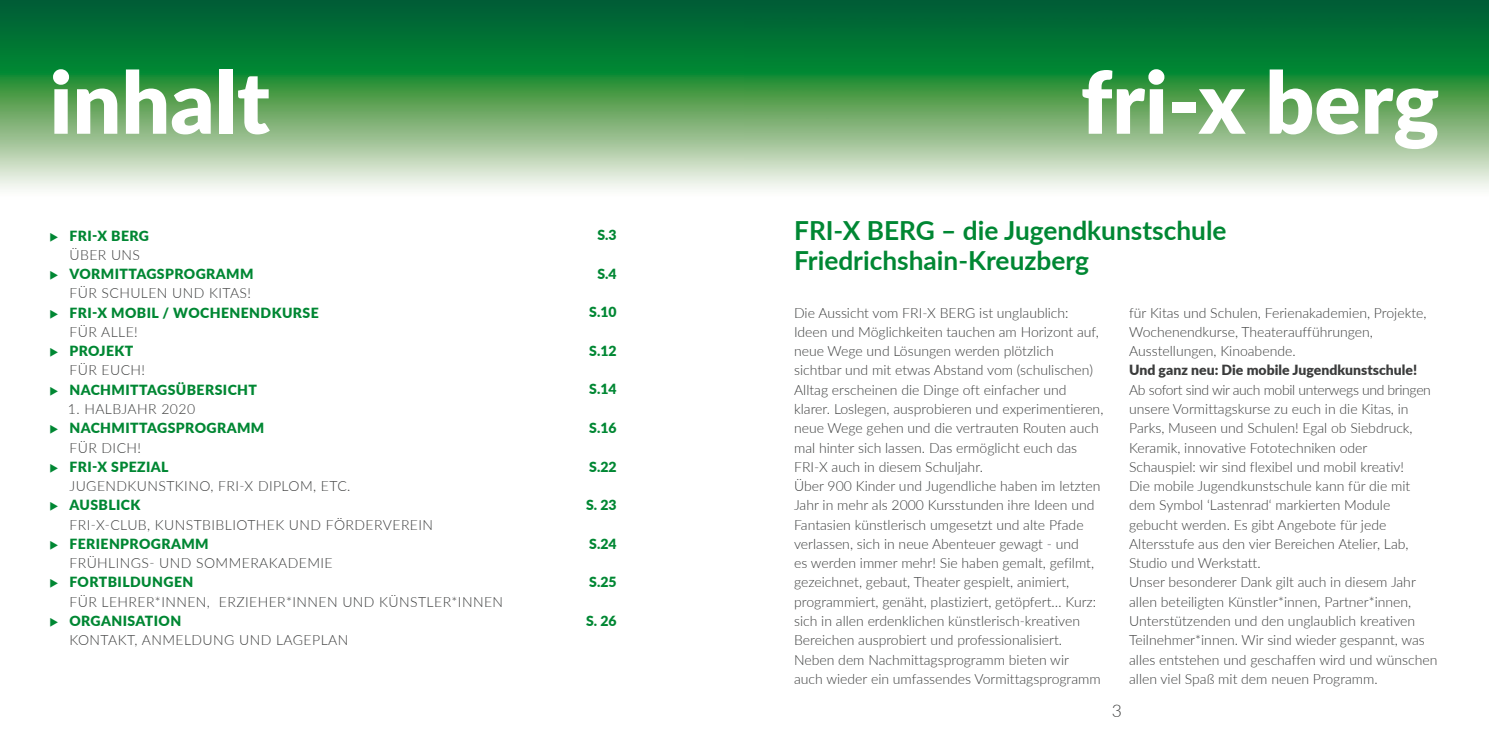
<style>
.page{position:relative;width:1489px;height:745px;background:#fff}
.page>*{position:absolute;margin:0;border:0;box-sizing:border-box;transform-origin:0 0}
.t1{font:900 85.75px "Lato";color:#fff}
.t2{font:700 26.25px/29.8px "Lato";color:#008733}
.t3{font:300 17.5px "Lato";color:#3b3c3c}
.t4{font:300 14px/19.2px "Lato";color:#3b3c3c}
.t5{font:300 14px/19.2px "Lato";letter-spacing:.03em;color:#3b3c3c}
.t6{font:900 14px/19.2px "Lato";letter-spacing:.03em;color:#008733}
.t7{font:900 14px "Lato";color:#3b3c3c}
.s1{font-weight:300;color:#3b3c3c}
.s2{color:#008733}
.s3{font-weight:900;color:#008733}
</style>
<div class="page">
<img style="left:0;top:0;width:1488px;height:189px">
<h1 class="t1" style="left:50px;top:56px;width:222px">inhalt</h1>
<h1 class="t1" style="left:1080px;top:56px;width:360px">fri-x berg</h1>
<p class="t6" style="left:69px;top:225px;width:81px;text-indent:-20px">◆ FRI-X BERG<br><span class="s1">ÜBER UNS</span></p>
<p class="t5" style="left:50px;top:264px;width:205px;text-align:right"><span class="s2">◆</span> <span class="s3">VORMITTAGSPROGRAMM<br></span>FÜR SCHULEN UND KITAS!</p>
<p class="t6" style="left:69px;top:302px;width:251px;text-indent:-20px">◆ FRI-X MOBIL / WOCHENENDKURSE<br><span class="s1">FÜR ALLE!</span></p>
<p class="t4" style="left:69px;top:341px;width:77px;text-indent:-20px"><span class="s2">◆</span> <span class="s3">PROJEKT<br></span>FÜR EUCH!</p>
<p class="t6" style="left:50px;top:379px;width:209px">◆ NACHMITTAGSÜBERSICHT</p>
<p class="t5" style="left:68px;top:399px;width:129px">1. HALBJAHR 2020</p>
<p class="t6" style="left:69px;top:417px;width:196px;text-indent:-20px">◆ NACHMITTAGSPROGRAMM<br><span class="s1">FÜR DICH!</span></p>
<p class="t5" style="left:69px;top:456px;width:282px;text-indent:-20px"><span class="s2">◆</span> <span class="s3">FRI-X SPEZIAL<br></span>JUGENDKUNSTKINO, FRI-X DIPLOM, ETC.</p>
<p class="t5" style="left:69px;top:495px;width:365px;text-indent:-20px"><span class="s2">◆</span> <span class="s3">AUSBLICK<br></span>FRI-X-CLUB, KUNSTBIBLIOTHEK UND FÖRDERVEREIN</p>
<p class="t5" style="left:69px;top:533px;width:265px;text-indent:-20px"><span class="s2">◆</span> <span class="s3">FERIENPROGRAMM<br></span>FRÜHLINGS- UND SOMMERAKADEMIE</p>
<p class="t5" style="left:69px;top:572px;width:435px;text-indent:-20px"><span class="s2">◆</span> <span class="s3">FORTBILDUNGEN<br></span>FÜR LEHRER*INNEN, ERZIEHER*INNEN UND KÜNSTLER*INNEN</p>
<p class="t5" style="left:69px;top:611px;width:280px;text-indent:-20px"><span class="s2">◆</span> <span class="s3">ORGANISATION<br></span>KONTAKT, ANMELDUNG UND LAGEPLAN</p>
<p class="t6" style="left:597px;top:225px;width:21px">S.3</p>
<p class="t6" style="left:597px;top:264px;width:21px">S.4</p>
<p class="t6" style="left:589px;top:302px;width:29px">S.10</p>
<p class="t6" style="left:589px;top:341px;width:29px">S.12</p>
<p class="t6" style="left:589px;top:379px;width:29px">S.14</p>
<p class="t6" style="left:589px;top:418px;width:29px">S.16</p>
<p class="t6" style="left:589px;top:456px;width:29px">S.22</p>
<p class="t6" style="left:586px;top:495px;width:32px">S. 23</p>
<p class="t6" style="left:589px;top:533px;width:29px">S.24</p>
<p class="t6" style="left:589px;top:572px;width:29px">S.25</p>
<p class="t6" style="left:586px;top:610px;width:32px">S. 26</p>
<h2 class="t2" style="left:794px;top:217px;width:434px">FRI-X BERG – die Jugendkunstschule<br>Friedrichshain-Kreuzberg</h2>
<p class="t4" style="left:794px;top:303px;width:311px">Die Aussicht vom FRI-X BERG ist unglaublich:<br>Ideen und Möglichkeiten tauchen am Horizont auf, neue Wege und Lösungen werden plötzlich sichtbar und mit etwas Abstand vom (schulischen)<br>Alltag erscheinen die Dinge oft einfacher und klarer. Loslegen, ausprobieren und experimentieren, neue Wege gehen und die vertrauten Routen auch mal hinter sich lassen. Das ermöglicht euch das FRI-X auch in diesem Schuljahr.<br>Über 900 Kinder und Jugendliche haben im letzten Jahr in mehr als 2000 Kursstunden ihre Ideen und Fantasien künstlerisch umgesetzt und alte Pfade verlassen, sich in neue Abenteuer gewagt - und<br>es werden immer mehr! Sie haben gemalt, gefilmt, gezeichnet, gebaut, Theater gespielt, animiert, programmiert, genäht, plastiziert, getöpfert… Kurz: sich in allen erdenklichen künstlerisch-kreativen Bereichen ausprobiert und professionalisiert.<br>Neben dem Nachmittagsprogramm bieten wir<br>auch wieder ein umfassendes Vormittagsprogramm</p>
<p class="t4" style="left:1129px;top:303px;width:299px">für Kitas und Schulen, Ferienakademien, Projekte,<br>Wochenendkurse, Theateraufführungen,<br>Ausstellungen, Kinoabende.</p>
<p class="t7" style="left:1129px;top:362px;width:289px">Und ganz neu: Die mobile Jugendkunstschule!</p>
<p class="t4" style="left:1129px;top:380px;width:310px">Ab sofort sind wir auch mobil unterwegs und bringen unsere Vormittagskurse zu euch in die Kitas, in Parks, Museen und Schulen! Egal ob Siebdruck, Keramik, innovative Fototechniken oder Schauspiel: wir sind flexibel und mobil kreativ!<br>Die mobile Jugendkunstschule kann für die mit dem Symbol ‘Lastenrad‘ markierten Module gebucht werden. Es gibt Angebote für jede Altersstufe aus den vier Bereichen Atelier, Lab, Studio und Werkstatt.<br>Unser besonderer Dank gilt auch in diesem Jahr allen beteiligten Künstler*innen, Partner*innen, Unterstützenden und den unglaublich kreativen Teilnehmer*innen. Wir sind wieder gespannt, was alles entstehen und geschaffen wird und wünschen allen viel Spaß mit dem neuen Programm.</p>
<p class="t3" style="left:1111px;top:701px;width:12px">3</p>
</div>
